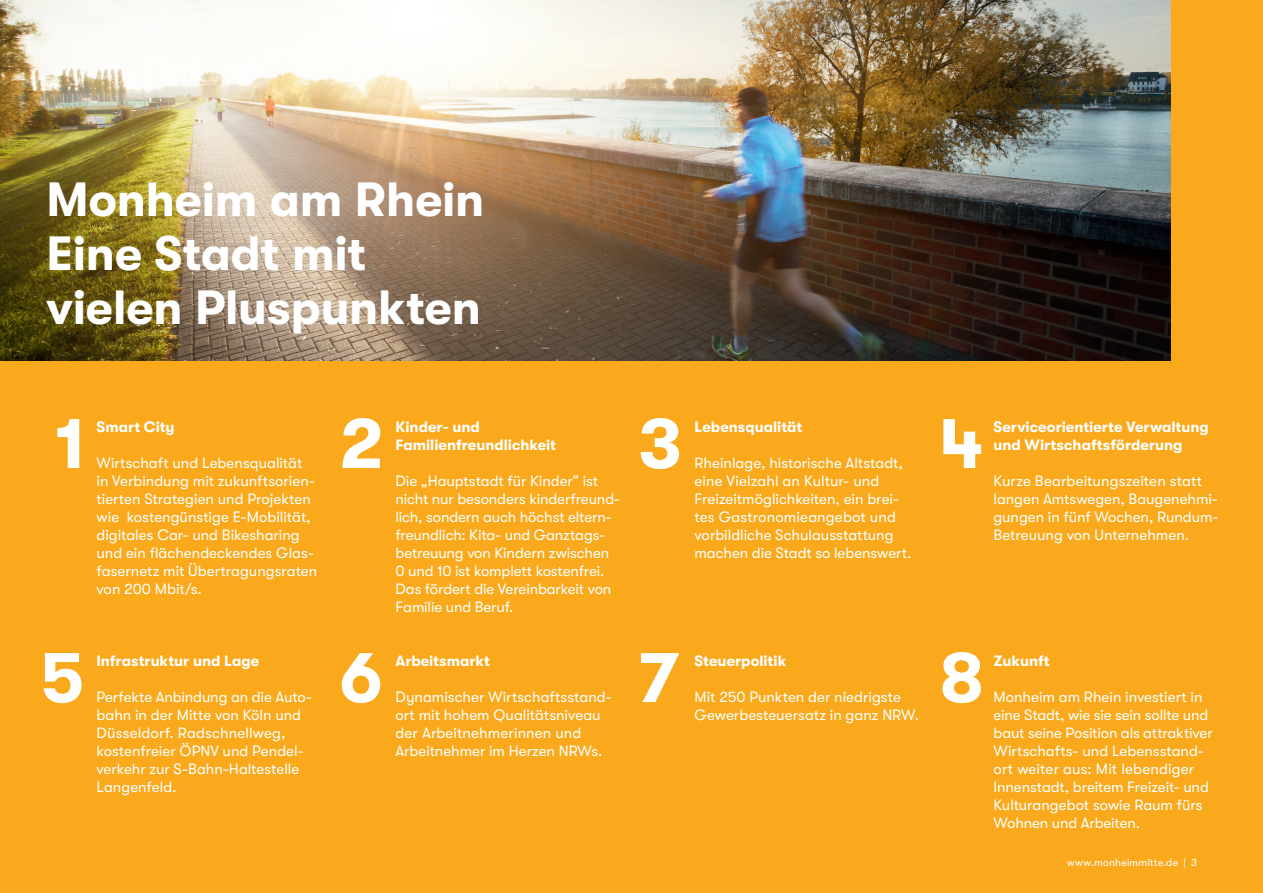
<style>
.page{position:relative;width:1263px;height:893px;background:#f9a91b}
.page>*{position:absolute;margin:0;border:0;box-sizing:border-box;transform-origin:0 0}
.Headline_Fließtext{font:700 72px "GT Walsheim";color:#fff}
.Headline_mittel{font:700 48px/54px "GT Walsheim";letter-spacing:-.005em;color:#fff}
.Fließtext{font:15px/18px "GT Walsheim";letter-spacing:.005em;color:#fff}
.Headline_Fließtext-2{font:15px/18px "GT Walsheim";letter-spacing:-.005em;color:#fff}
.Headline_Fließtext-3{font:700 15px/18px "GT Walsheim";color:#fff}
.t1{font:10.5px "GT Walsheim";letter-spacing:.015em;color:#fff}
</style>
<div class="page">
<img style="left:0;top:0;width:1170px;height:360px">
<p class="Headline_mittel" style="left:46px;top:172px;width:440px">Monheim am Rhein</p>
<p class="Headline_mittel" style="left:46px;top:226px;width:436px">Eine Stadt mit vielen Pluspunkten</p>
<p class="Headline_Fließtext" style="left:55px;top:403px;width:33px">1</p>
<p class="Headline_Fließtext-3" style="left:97px;top:418px;width:80px">Smart City</p>
<p class="Fließtext" style="left:97px;top:454px;width:222px">Wirtschaft und Lebensqualität in Verbindung mit zukunftsorien&shy;tierten Strategien und Projekten wie kostengünstige E-Mobilität, digitales Car- und Bikesharing und ein flächendeckendes Glas&shy;fasernetz mit Übertragungsraten von 200 Mbit/s.</p>
<p class="Headline_Fließtext" style="left:40px;top:637px;width:46px">5</p>
<p class="Headline_Fließtext-3" style="left:97px;top:652px;width:164px">Infrastruktur und Lage</p>
<p class="Fließtext" style="left:97px;top:688px;width:217px">Perfekte Anbindung an die Auto&shy;bahn in der Mitte von Köln und<br>Düsseldorf. Radschnellweg, kostenfreier ÖPNV und Pendel&shy;verkehr zur S-Bahn-Haltestelle<br>Langenfeld.</p>
<p class="Headline_Fließtext" style="left:339px;top:403px;width:46px">2</p>
<p class="Headline_Fließtext-3" style="left:395px;top:418px;width:162px">Kinder- und<br>Familienfreundlichkeit</p>
<p class="Headline_Fließtext-2" style="left:395px;top:472px;width:226px">Die „Hauptstadt für Kinder“ ist nicht nur besonders kinderfreund&shy;lich, sondern auch höchst eltern&shy;freundlich: Kita- und Ganztags&shy;betreuung von Kindern zwischen<br>0 und 10 ist komplett kostenfrei.<br>Das fördert die Vereinbarkeit von<br>Familie und Beruf.</p>
<p class="Headline_Fließtext" style="left:339px;top:637px;width:45px">6</p>
<p class="Headline_Fließtext-3" style="left:395px;top:652px;width:96px">Arbeitsmarkt</p>
<p class="Fließtext" style="left:395px;top:688px;width:218px">Dynamischer Wirtschaftsstand&shy;ort mit hohem Qualitätsniveau der Arbeitnehmerinnen und<br>Arbeitnehmer im Herzen NRWs.</p>
<p class="Headline_Fließtext" style="left:639px;top:403px;width:45px">3</p>
<p class="Headline_Fließtext-3" style="left:694px;top:418px;width:109px">Lebensqualität</p>
<p class="Fließtext" style="left:694px;top:454px;width:218px">Rheinlage, historische Altstadt, eine Vielzahl an Kultur- und<br>Freizeitmöglichkeiten, ein brei&shy;tes Gastronomieangebot und vorbildliche Schulausstattung machen die Stadt so lebenswert.</p>
<p class="Headline_Fließtext" style="left:639px;top:637px;width:42px">7</p>
<p class="Headline_Fließtext-3" style="left:694px;top:652px;width:93px">Steuerpolitik</p>
<p class="Fließtext" style="left:694px;top:688px;width:226px">Mit 250 Punkten der niedrigste<br>Gewerbesteuersatz in ganz NRW.</p>
<p class="Headline_Fließtext" style="left:939px;top:403px;width:46px">4</p>
<p class="Headline_Fließtext-3" style="left:993px;top:418px;width:217px">Serviceorientierte Verwaltung und Wirtschaftsförderung</p>
<p class="Fließtext" style="left:993px;top:472px;width:227px">Kurze Bearbeitungszeiten statt langen Amtswegen, Baugenehmi&shy;gungen in fünf Wochen, Rundum-<br>Betreuung von Unternehmen.</p>
<p class="Headline_Fließtext" style="left:939px;top:637px;width:46px">8</p>
<p class="Headline_Fließtext-3" style="left:993px;top:652px;width:58px">Zukunft</p>
<p class="Headline_Fließtext-2" style="left:993px;top:688px;width:221px">Monheim am Rhein investiert in eine Stadt, wie sie sein sollte und baut seine Position als attraktiver<br>Wirtschafts- und Lebensstand&shy;ort weiter aus: Mit lebendiger<br>Innenstadt, breitem Freizeit- und<br>Kulturangebot sowie Raum fürs<br>Wohnen und Arbeiten.</p>
<p class="t1" style="left:1067px;top:857px;width:132px">www.monheimmitte.de | 3</p>
</div>
